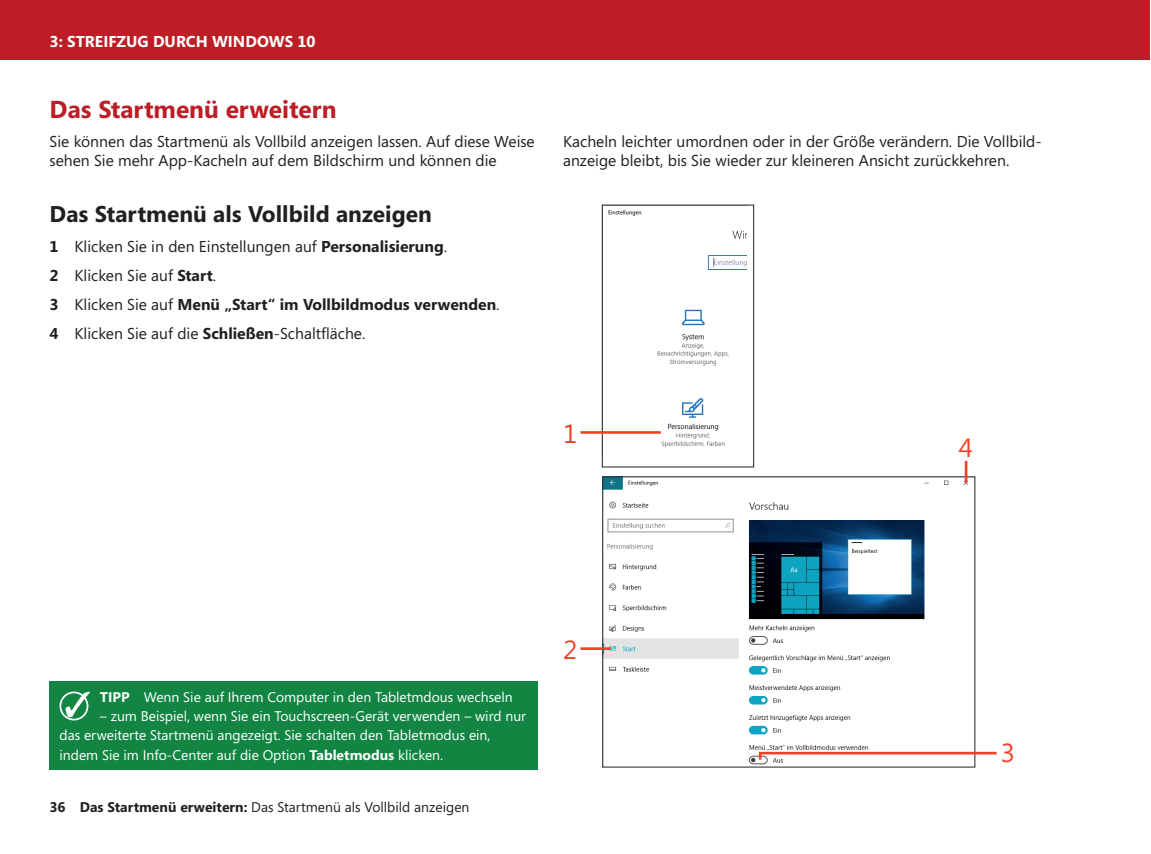
<style>
.page{position:relative;width:1151px;height:854px;background:#fff}
.page>*{position:absolute;margin:0;border:0;box-sizing:border-box;transform-origin:0 0}
.t1{font:26.25px "Segoe";color:#ee4227}
.t2{font:700 24.5px "Segoe";color:#bd1d24}
.t3{font:700 22.75px "Segoe";color:#231f20}
.t4{font:15.75px/29.2px "Segoe";color:#231f20}
.t5{font:700 15.75px "Segoe";color:#fff}
.t6{font:14px/19.2px "Segoe";color:#fff}
.t7{font:14px "Segoe";color:#231f20}
.s1{font-weight:700}
</style>
<div class="page">
<div style="left:0;top:1px;width:1150px;height:59px;background:#bd1d24"></div>
<img style="left:604px;top:210px;width:142px;height:238px">
<div style="left:602px;top:204px;width:152px;height:263px;border:1px solid #231f20"></div>
<img style="left:604px;top:478px;width:369px;height:287px">
<div style="left:50px;top:681px;width:488px;height:88px;background:#128543"></div>
<div style="left:60px;top:691px;width:28px;height:29px;border:2px solid #fff;border-radius:50%"></div>
<svg style="left:65px;top:691px;width:25px;height:26px"></svg>
<hr style="left:580px;top:431px;width:81px;height:2px;background:#ee4227">
<hr style="left:580px;top:647px;width:31px;height:2px;background:#ee4227">
<hr style="left:759px;top:751px;width:238px;height:3px;background:#ee4227">
<hr style="left:965px;top:460px;width:2px;height:23px;background:#ee4227">
<p class="t5" style="left:50px;top:32px;width:268px">3: STREIFZUG DURCH WINDOWS 10</p>
<h2 class="t2" style="left:50px;top:95px;width:288px">Das Startmenü erweitern</h2>
<p class="t4" style="left:50px;top:132px;width:487px;line-height:19.2px">Sie können das Startmenü als Vollbild anzeigen lassen. Auf diese Weise sehen Sie mehr App-Kacheln auf dem Bildschirm und können die</p>
<p class="t4" style="left:563px;top:132px;width:480px;line-height:19.2px">Kacheln leichter umordnen oder in der Größe verändern. Die Vollbild&shy;anzeige bleibt, bis Sie wieder zur kleineren Ansicht zurückkehren.</p>
<h3 class="t3" style="left:50px;top:201px;width:384px">Das Startmenü als Vollbild anzeigen</h3>
<p class="t4" style="left:50px;top:231px;width:451px"><span class="s1">1</span> Klicken Sie in den Einstellungen auf <span class="s1">Personalisierung</span>.<br><span class="s1">2</span> Klicken Sie auf <span class="s1">Start</span>.<br><span class="s1">3</span> Klicken Sie auf <span class="s1">Menü „Start“ im Vollbildmodus verwenden</span>.<br><span class="s1">4</span> Klicken Sie auf die <span class="s1">Schließen</span>-Schaltfläche.</p>
<h1 class="t1" style="left:563px;top:418px;width:16px">1</h1>
<p class="t6" style="left:100px;top:687px;width:414px"><span class="s1">TIPP</span> Wenn Sie auf Ihrem Computer in den Tabletmdous wechseln</p>
<p class="t6" style="left:60px;top:706px;width:468px;text-indent:40px">– zum Beispiel, wenn Sie ein Touchscreen-Gerät verwenden – wird nur das erweiterte Startmenü angezeigt. Sie schalten den Tabletmodus ein, indem Sie im Info-Center auf die Option <span class="s1">Tabletmodus</span> klicken.</p>
<p class="t7" style="left:50px;top:798px;width:421px"><span class="s1">36 Das Startmenü erweitern:</span> Das Startmenü als Vollbild anzeigen</p>
<h1 class="t1" style="left:563px;top:634px;width:16px">2</h1>
<h1 class="t1" style="left:959px;top:432px;width:16px">4</h1>
<h1 class="t1" style="left:1001px;top:737px;width:16px">3</h1>
</div>
